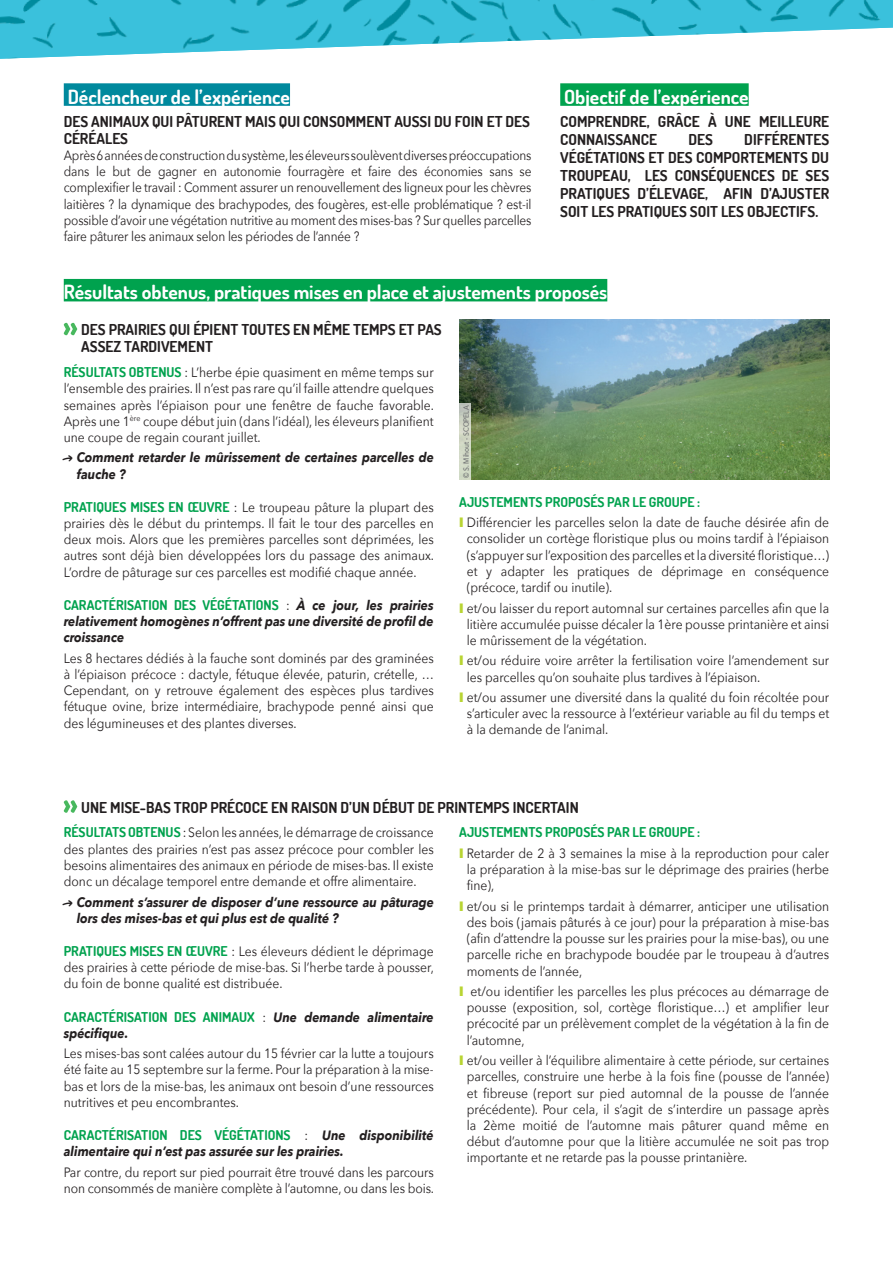
<style>
.page{position:relative;width:893px;height:1263px;background:#fff}
.page>*{position:absolute;margin:0;border:0;box-sizing:border-box;transform-origin:0 0}
.t1{font:700 19.5px "Dosis";color:#fff}
.t2{font:700 15px/18px "Dosis";color:#231f20}
.t3{font:13.5px/16.2px "Avenir Next";color:#231f20;text-align:justify;scale:.9 1}
.t4{font:13.5px/16.2px "Avenir Next";color:#231f20;text-align:justify;scale:.88 1}
.t5{font:italic 700 13.5px/16.2px "Avenir Next";color:#231f20;scale:.9 1}
.t6{font:700 13.5px "Dosis";color:#00a24e}
.t7{font:500 7.5px "Avenir Next";color:#6c6d70;scale:.9 1}
.s1{font-family:"Dosis";font-weight:700;color:#00a24e}
.s2{font-family:"PW New Arrows";font-weight:400;font-style:normal}
.s3{font-family:"Avenir Next";font-weight:400;color:#231f20}
.s4{font-family:"Avenir Next";font-style:italic;color:#231f20}
.s5{font-weight:800;color:#b8d432}
</style>
<div class="page">
<img style="left:0;top:0;width:893px;height:59px">
<div style="left:64px;top:279px;width:543px;height:22px;background:#00a24e"></div>
<div style="left:560px;top:83px;width:189px;height:23px;background:#00a24e"></div>
<svg style="left:64px;top:323px;width:13px;height:12px"></svg>
<svg style="left:64px;top:800px;width:13px;height:13px"></svg>
<div style="left:64px;top:83px;width:226px;height:23px;background:#00899d"></div>
<img style="left:459px;top:320px;width:370px;height:160px">
<svg style="left:459px;top:403px;width:12px;height:77px"></svg>
<h1 class="t1" style="left:68px;top:84px;width:224px">Déclencheur de l’expérience</h1>
<p class="t2" style="left:64px;top:112px;width:468px;line-height:17.2px">DES ANIMAUX QUI PÂTURENT MAIS QUI CONSOMMENT AUSSI DU FOIN ET DES<br>CÉRÉALES</p>
<p class="t4" style="left:64px;top:147px;width:533px">Après 6 années de construction du système, les éleveurs soulèvent diverses préoccupations dans le but de gagner en autonomie fourragère et faire des économies sans se complexifier le travail : Comment assurer un renouvellement des ligneux pour les chèvres laitières ? la dynamique des brachypodes, des fougères, est-elle problématique ? est-il possible d’avoir une végétation nutritive au moment des mises-bas ? Sur quelles parcelles faire pâturer les animaux selon les périodes de l’année ?</p>
<h1 class="t1" style="left:564px;top:84px;width:186px">Objectif de l’expérience</h1>
<p class="t2" style="left:560px;top:113px;width:270px">COMPRENDRE, GRÂCE À UNE MEILLEURE<br>CONNAISSANCE</p>
<p class="t2" style="left:560px;top:131px;width:270px;text-align:justify;text-indent:184px">DIFFÉRENTES VÉGÉTATIONS ET DES COMPORTEMENTS DU TROUPEAU, LES CONSÉQUENCES DE SES PRATIQUES D’ÉLEVAGE, AFIN D’AJUSTER SOIT LES PRATIQUES SOIT LES OBJECTIFS.</p>
<p class="t2" style="left:688px;top:131px;width:26px">DES</p>
<h1 class="t1" style="left:64px;top:279px;width:545px">Résultats obtenus, pratiques mises en place et ajustements proposés</h1>
<p class="t2" style="left:81px;top:321px;width:362px;line-height:17.2px">DES PRAIRIES QUI ÉPIENT TOUTES EN MÊME TEMPS ET PAS<br>ASSEZ TARDIVEMENT</p>
<p class="t3" style="left:64px;top:364px;width:413px"><span class="s1">RÉSULTATS OBTENUS</span> : L’herbe épie quasiment en même temps sur l’ensemble des prairies. Il n’est pas rare qu’il faille attendre quelques semaines après l’épiaison pour une fenêtre de fauche favorable.<br>Après une 1<sup>ère</sup> coupe début juin (dans l’idéal), les éleveurs planifient une coupe de regain courant juillet.</p>
<p class="t5" style="left:77px;top:449px;width:398px;text-indent:-13px"><span class="s2">q</span> Comment retarder le mûrissement de certaines parcelles de fauche ?</p>
<p class="t3" style="left:64px;top:498px;width:413px"><span class="s1">PRATIQUES MISES EN ŒUVRE</span> : Le troupeau pâture la plupart des prairies dès le début du printemps. Il fait le tour des parcelles en deux mois. Alors que les premières parcelles sont déprimées, les autres sont déjà bien développées lors du passage des animaux.<br>L’ordre de pâturage sur ces parcelles est modifié chaque année.</p>
<p class="t6" style="left:64px;top:596px;width:371px">CARACTÉRISATION DES VÉGÉTATIONS <span class="s3">:</span> <span class="s4">À ce jour, les prairies</span></p>
<p class="t5" style="left:64px;top:613px;width:413px">relativement homogènes n’offrent pas une diversité de profil de croissance</p>
<p class="t3" style="left:64px;top:649px;width:413px">Les 8 hectares dédiés à la fauche sont dominés par des graminées à l’épiaison précoce : dactyle, fétuque élevée, paturin, crételle, … Cependant, on y retrouve également des espèces plus tardives fétuque ovine, brize intermédiaire, brachypode penné ainsi que des légumineuses et des plantes diverses.</p>
<p class="t7" style="left:460px;top:478px;width:82px;rotate:-90deg">© S. Mihout - SCOPELA</p>
<p class="t6" style="left:459px;top:493px;width:243px">AJUSTEMENTS PROPOSÉS PAR LE GROUPE :</p>
<p class="t3" style="left:467px;top:514px;width:404px;text-indent:-8px"><span class="s5">I</span> Différencier les parcelles selon la date de fauche désirée afin de consolider un cortège floristique plus ou moins tardif à l’épiaison (s’appuyer sur l’exposition des parcelles et la diversité floristique…) et y adapter les pratiques de déprimage en conséquence (précoce, tardif ou inutile).</p>
<p class="t3" style="left:467px;top:599px;width:404px;text-indent:-8px"><span class="s5">I</span> et/ou laisser du report automnal sur certaines parcelles afin que la litière accumulée puisse décaler la 1ère pousse printanière et ainsi le mûrissement de la végétation.</p>
<p class="t3" style="left:467px;top:652px;width:404px;text-indent:-8px"><span class="s5">I</span> et/ou réduire voire arrêter la fertilisation voire l’amendement sur les parcelles qu’on souhaite plus tardives à l’épiaison.</p>
<p class="t3" style="left:467px;top:689px;width:404px;text-indent:-8px"><span class="s5">I</span> et/ou assumer une diversité dans la qualité du foin récoltée pour s’articuler avec la ressource à l’extérieur variable au fil du temps et à la demande de l’animal.</p>
<p class="t2" style="left:81px;top:798px;width:499px">UNE MISE-BAS TROP PRÉCOCE EN RAISON D’UN DÉBUT DE PRINTEMPS INCERTAIN</p>
<p class="t3" style="left:64px;top:824px;width:413px"><span class="s1">RÉSULTATS OBTENUS</span> : Selon les années, le démarrage de croissance des plantes des prairies n’est pas assez précoce pour combler les besoins alimentaires des animaux en période de mises-bas. Il existe donc un décalage temporel entre demande et offre alimentaire.</p>
<p class="t5" style="left:77px;top:893px;width:398px;text-indent:-13px"><span class="s2">q</span> Comment s’assurer de disposer d’une ressource au pâturage lors des mises-bas et qui plus est de qualité ?</p>
<p class="t3" style="left:64px;top:942px;width:413px"><span class="s1">PRATIQUES MISES EN ŒUVRE</span> : Les éleveurs dédient le déprimage des prairies à cette période de mise-bas. Si l’herbe tarde à pousser, du foin de bonne qualité est distribuée.</p>
<p class="t6" style="left:64px;top:1008px;width:371px">CARACTÉRISATION DES ANIMAUX <span class="s3">:</span> <span class="s4">Une demande alimentaire</span></p>
<p class="t5" style="left:64px;top:1025px;width:73px">spécifique.</p>
<p class="t3" style="left:64px;top:1045px;width:413px">Les mises-bas sont calées autour du 15 février car la lutte a toujours été faite au 15 septembre sur la ferme. Pour la préparation à la mise&shy;bas et lors de la mise-bas, les animaux ont besoin d’une ressources nutritives et peu encombrantes.</p>
<p class="t6" style="left:64px;top:1126px;width:371px">CARACTÉRISATION DES VÉGÉTATIONS <span class="s3">:</span> <span class="s4">Une disponibilité</span></p>
<p class="t5" style="left:64px;top:1143px;width:313px">alimentaire qui n’est pas assurée sur les prairies.</p>
<p class="t3" style="left:64px;top:1163px;width:413px">Par contre, du report sur pied pourrait être trouvé dans les parcours non consommés de manière complète à l’automne, ou dans les bois.</p>
<p class="t6" style="left:459px;top:824px;width:243px">AJUSTEMENTS PROPOSÉS PAR LE GROUPE :</p>
<p class="t3" style="left:467px;top:844px;width:404px;text-indent:-8px"><span class="s5">I</span> Retarder de 2 à 3 semaines la mise à la reproduction pour caler la préparation à la mise-bas sur le déprimage des prairies (herbe fine),</p>
<p class="t3" style="left:467px;top:897px;width:404px;text-indent:-8px"><span class="s5">I</span> et/ou si le printemps tardait à démarrer, anticiper une utilisation des bois (jamais pâturés à ce jour) pour la préparation à mise-bas (afin d’attendre la pousse sur les prairies pour la mise-bas), ou une parcelle riche en brachypode boudée par le troupeau à d’autres moments de l’année,</p>
<p class="t3" style="left:467px;top:983px;width:404px;text-indent:-8px"><span class="s5">I</span> et/ou identifier les parcelles les plus précoces au démarrage de pousse (exposition, sol, cortège floristique…) et amplifier leur précocité par un prélèvement complet de la végétation à la fin de l’automne,</p>
<p class="t3" style="left:467px;top:1052px;width:404px;text-indent:-8px"><span class="s5">I</span> et/ou veiller à l’équilibre alimentaire à cette période, sur certaines parcelles, construire une herbe à la fois fine (pousse de l’année) et fibreuse (report sur pied automnal de la pousse de l’année précédente). Pour cela, il s’agit de s’interdire un passage après la 2ème moitié de l’automne mais pâturer quand même en début d’automne pour que la litière accumulée ne soit pas trop importante et ne retarde pas la pousse printanière.</p>
</div>
